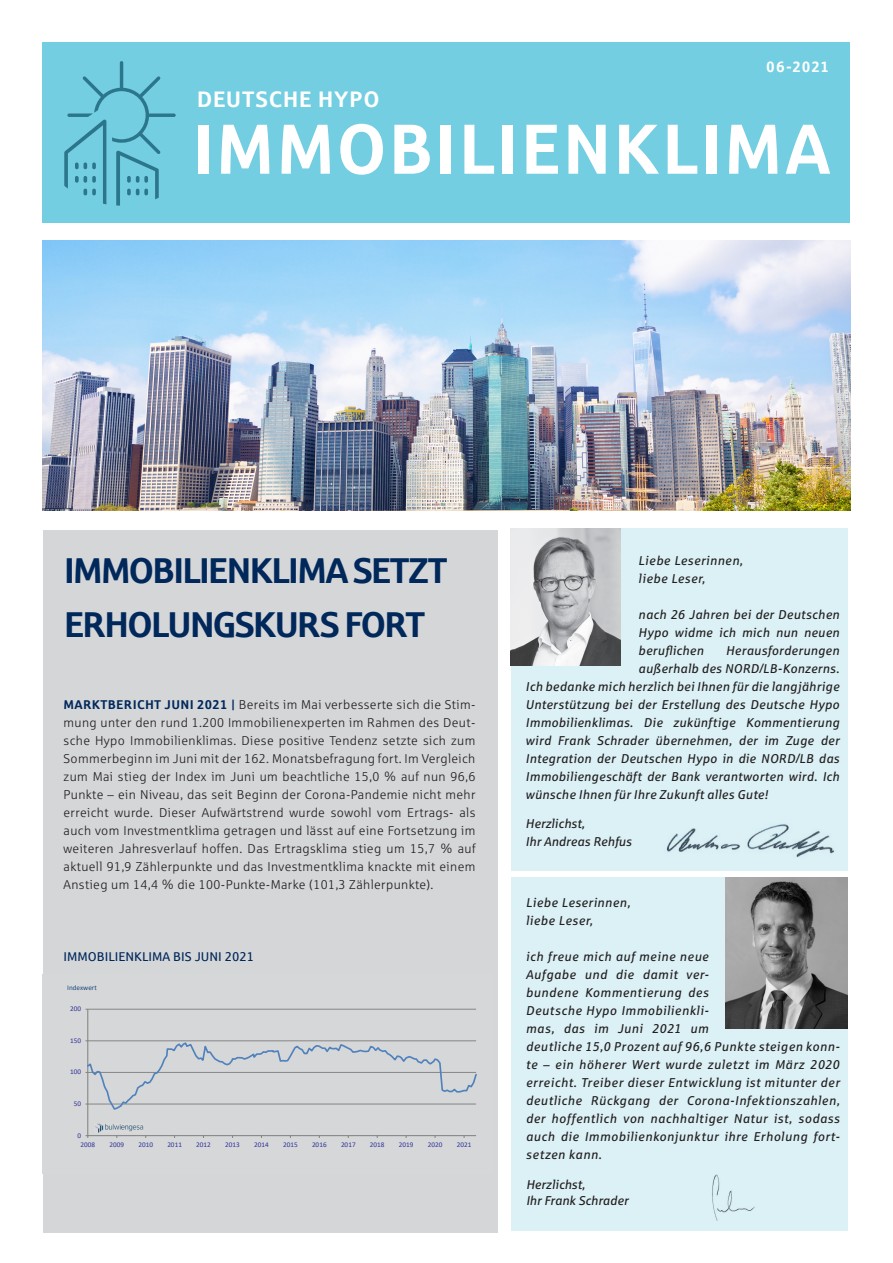
<style>
.page{position:relative;width:893px;height:1263px;background:#fff}
.page>*{position:absolute;margin:0;border:0;box-sizing:border-box;transform-origin:0 0}
.t1{font:700 70.5px "Sparkasse Rg";letter-spacing:.02em;color:#fff}
.t2{font:700 36px/54px "Sparkasse Rg";letter-spacing:-.06em;color:#00285b}
.t3{font:700 22.5px "Sparkasse Rg";letter-spacing:.025em;color:#fff}
.t4{font:700 15px "Sparkasse Rg";letter-spacing:.055em;color:#fff}
.t5{font:italic 12.75px/18px "Sparkasse Rg";letter-spacing:.025em;color:#231f20;text-align:justify}
.t6{font:12.75px/18px "Sparkasse Lt";letter-spacing:.03em;color:#231f20;text-align:justify}
.t7{font:italic 12.75px "Sparkasse Rg";color:#231f20}
.t8{font:12.75px "Sparkasse Rg";color:#00285b}
.t9{font:7.2px "Calibri";color:#339}
.t10{font:7.2px "Calibri";color:#1f497d}
.s1{font-family:"Sparkasse Rg";font-weight:700;color:#00285b}
</style>
<div class="page">
<div style="left:43px;top:43px;width:807px;height:180px;background:#72cee0"></div>
<div style="left:511px;top:529px;width:336px;height:342px;background:#dbf1f6"></div>
<div style="left:43px;top:530px;width:454px;height:702px;background:#d5d6d8"></div>
<img style="left:511px;top:529px;width:109px;height:136px">
<img style="left:654px;top:813px;width:186px;height:45px">
<div style="left:511px;top:877px;width:336px;height:354px;background:#dbf1f6"></div>
<img style="left:726px;top:877px;width:121px;height:152px">
<img style="left:698px;top:1173px;width:68px;height:47px">
<svg style="left:64px;top:61px;width:112px;height:145px"></svg>
<div style="left:43px;top:974px;width:450px;height:199px;background:#d5d7d8"></div>
<hr style="left:88px;top:1009px;width:388px;height:1px;background:#868686">
<hr style="left:88px;top:1009px;width:1px;height:127px;background:#7f7f7f">
<hr style="left:88px;top:1135px;width:388px;height:1px;background:#7f7f7f">
<svg style="left:86px;top:1040px;width:391px;height:71px"></svg>
<img style="left:95px;top:1123px;width:48px;height:9px">
<img style="left:43px;top:241px;width:807px;height:270px">
<p class="t3" style="left:197px;top:85px;width:184px">DEUTSCHE HYPO</p>
<p class="t4" style="left:766px;top:57px;width:64px">06-2021</p>
<p class="t1" style="left:192px;top:104px;width:640px">IMMOBILIENKLIMA</p>
<p class="t2" style="left:64px;top:542px;width:385px">IMMOBILIENKLIMA SETZT<br>ERHOLUNGSKURS FORT</p>
<p class="t6" style="left:64px;top:695px;width:414px"><span class="s1">MARKTBERICHT JUNI 2021 |</span> Bereits im Mai verbesserte sich die Stim&shy;mung unter den rund 1.200 Immobilienexperten im Rahmen des Deut&shy;sche Hypo Immobilienklimas. Diese positive Tendenz setzte sich zum Sommerbeginn im Juni mit der 162. Monatsbefragung fort. Im Vergleich zum Mai stieg der Index im Juni um beachtliche 15,0 % auf nun 96,6<br>Punkte – ein Niveau, das seit Beginn der Corona-Pandemie nicht mehr erreicht wurde. Dieser Aufwärtstrend wurde sowohl vom Ertrags- als auch vom Investmentklima getragen und lässt auf eine Fortsetzung im weiteren Jahresverlauf hoffen. Das Ertragsklima stieg um 15,7 % auf aktuell 91,9 Zählerpunkte und das Investmentklima knackte mit einem Anstieg um 14,4 % die 100-Punkte-Marke (101,3 Zählerpunkte).</p>
<p class="t8" style="left:64px;top:948px;width:192px">IMMOBILIENKLIMA BIS JUNI 2021</p>
<p class="t10" style="left:67px;top:982px;width:31px">Indexwert</p>
<p class="t9" style="left:70px;top:1004px;width:12px">200</p>
<p class="t9" style="left:70px;top:1035px;width:12px">150</p>
<p class="t9" style="left:70px;top:1067px;width:12px">100</p>
<p class="t9" style="left:74px;top:1099px;width:9px">50</p>
<p class="t9" style="left:77px;top:1130px;width:5px">0</p>
<p class="t9" style="left:81px;top:1139px;width:16px">2008</p>
<p class="t9" style="left:110px;top:1139px;width:16px">2009</p>
<p class="t9" style="left:138px;top:1139px;width:16px">2010</p>
<p class="t9" style="left:167px;top:1139px;width:16px">2011</p>
<p class="t9" style="left:196px;top:1139px;width:16px">2012</p>
<p class="t9" style="left:225px;top:1139px;width:16px">2013</p>
<p class="t9" style="left:254px;top:1139px;width:16px">2014</p>
<p class="t9" style="left:283px;top:1139px;width:16px">2015</p>
<p class="t9" style="left:312px;top:1139px;width:16px">2016</p>
<p class="t9" style="left:341px;top:1139px;width:16px">2017</p>
<p class="t9" style="left:370px;top:1139px;width:16px">2018</p>
<p class="t9" style="left:399px;top:1139px;width:16px">2019</p>
<p class="t9" style="left:428px;top:1139px;width:16px">2020</p>
<p class="t9" style="left:457px;top:1139px;width:16px">2021</p>
<p class="t5" style="left:638px;top:551px;width:106px">Liebe Leserinnen,</p>
<p class="t5" style="left:638px;top:569px;width:68px">liebe Leser,</p>
<p class="t5" style="left:638px;top:605px;width:203px">nach 26 Jahren bei der Deutschen Hypo widme ich mich nun neuen beruflichen</p>
<p class="t5" style="left:726px;top:641px;width:115px">Herausforderungen</p>
<p class="t5" style="left:638px;top:659px;width:203px">außerhalb des NORD/LB-Konzerns.</p>
<p class="t5" style="left:526px;top:677px;width:315px">Ich bedanke mich herzlich bei Ihnen für die langjährige</p>
<p class="t5" style="left:526px;top:695px;width:315px">Unterstützung bei der Erstellung des Deutsche Hypo</p>
<p class="t5" style="left:526px;top:713px;width:315px">Immobilienklimas. Die zukünftige Kommentierung</p>
<p class="t5" style="left:526px;top:731px;width:315px">wird Frank Schrader übernehmen, der im Zuge der</p>
<p class="t5" style="left:526px;top:749px;width:315px">Integration der Deutschen Hypo in die NORD/LB das</p>
<p class="t5" style="left:526px;top:767px;width:315px">Immobiliengeschäft der Bank verantworten wird. Ich</p>
<p class="t5" style="left:526px;top:785px;width:244px">wünsche Ihnen für Ihre Zukunft alles Gute!</p>
<p class="t7" style="left:526px;top:816px;width:60px">Herzlichst,</p>
<p class="t7" style="left:526px;top:834px;width:108px">Ihr Andreas Rehfus</p>
<p class="t5" style="left:526px;top:893px;width:106px">Liebe Leserinnen,</p>
<p class="t5" style="left:526px;top:911px;width:68px">liebe Leser,</p>
<p class="t5" style="left:526px;top:947px;width:315px;text-align:left">ich freue mich auf meine neue<br>Aufgabe und die damit ver-<br>bundene Kommentierung des<br>Deutsche Hypo Immobilienkli-<br>mas, das im Juni 2021 um<br>deutliche 15,0 Prozent auf 96,6 Punkte steigen konn&shy;te – ein höherer Wert wurde zuletzt im März 2020 erreicht. Treiber dieser Entwicklung ist mitunter der deutliche Rückgang der Corona-Infektionszahlen, der hoffentlich von nachhaltiger Natur ist, sodass auch die Immobilienkonjunktur ihre Erholung fort&shy;setzen kann.</p>
<p class="t7" style="left:526px;top:1177px;width:60px">Herzlichst,</p>
<p class="t7" style="left:526px;top:1192px;width:104px">Ihr Frank Schrader</p>
</div>
